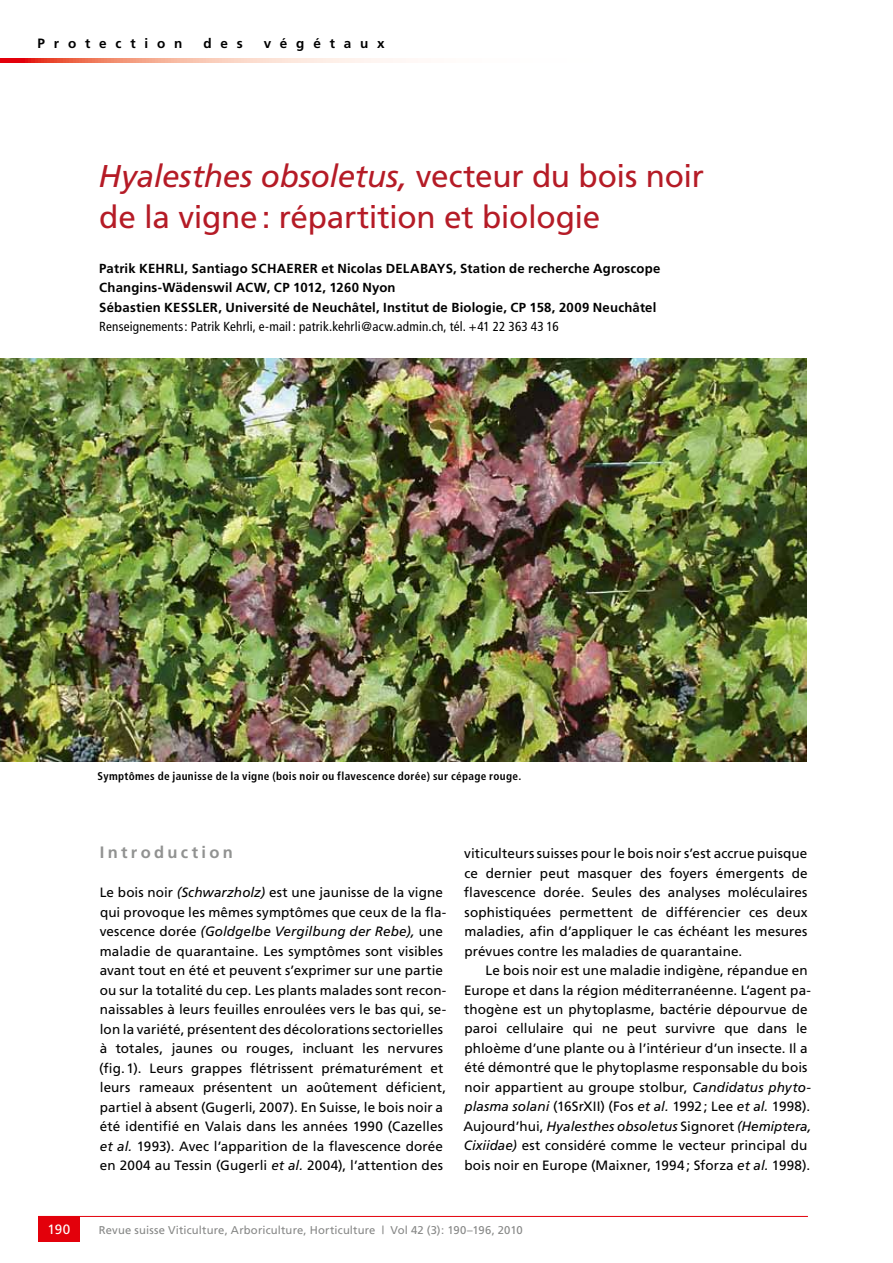
<style>
.page{position:relative;width:893px;height:1263px;background:#fff}
.page>*{position:absolute;margin:0;border:0;box-sizing:border-box;transform-origin:0 0}
.t1{font:31.5px/40.5px "Frutiger";letter-spacing:-.01em;color:#b51b26}
.t2{font:700 16.5px "Frutiger";letter-spacing:.2em;color:#919291}
.t3{font:13.5px/19.5px "Frutiger";letter-spacing:.01em;color:#000}
.t4{font:700 13.5px "Frutiger";letter-spacing:.655em;color:#000}
.t5{font:13.5px "Frutiger";color:#fff}
.t6{font:700 13.2px/19.5px "Frutiger";letter-spacing:.015em;color:#000}
.t7{font:condensed 13.2px "Frutiger";letter-spacing:.015em;color:#000}
.t8{font:11.25px "Frutiger";letter-spacing:.015em;color:#868786}
.t9{font:700 condensed 11.25px "Frutiger";letter-spacing:.03em;color:#000}
.s1{font-style:italic}
</style>
<div class="page">
<hr style="left:38px;top:1216px;width:770px;height:1px;background:#e3000b">
<div style="left:38px;top:1216px;width:42px;height:26px;background:#e3000b"></div>
<img style="left:0;top:358px;width:807px;height:403px">
<svg style="left:0;top:58px;width:402px;height:5px;background:#f5ac9c"></svg>
<p class="t4" style="left:38px;top:36px;width:146px">Protection</p>
<p class="t4" style="left:203px;top:36px;width:41px">des</p>
<p class="t4" style="left:264px;top:36px;width:123px">végétaux</p>
<h1 class="t1" style="left:99px;top:156px;width:607px"><span class="s1">Hyalesthes obsoletus,</span> vecteur du bois noir de la vigne: répartition et biologie</h1>
<p class="t6" style="left:99px;top:258px;width:563px">Patrik KEHRLI, Santiago SCHAERER et Nicolas DELABAYS, Station de recherche Agroscope<br>Changins-Wädenswil ACW, CP 1012, 1260 Nyon<br>Sébastien KESSLER, Université de Neuchâtel, Institut de Biologie, CP 158, 2009 Neuchâtel</p>
<p class="t7" style="left:99px;top:319px;width:461px">Renseignements: Patrik Kehrli, e-mail : patrik.kehrli@acw.admin.ch, tél. +41 22 363 43 16</p>
<p class="t9" style="left:98px;top:770px;width:425px">Symptômes de jaunisse de la vigne (bois noir ou flavescence dorée) sur cépage rouge.</p>
<p class="t2" style="left:100px;top:843px;width:135px">Introduction</p>
<p class="t3" style="left:99px;top:882px;width:349px">Le bois noir <span class="s1">(Schwarzholz)</span> est une jaunisse de la vigne qui provoque les mêmes symptômes que ceux de la fla&shy;vescence dorée <span class="s1">(Goldgelbe Vergilbung der Rebe),</span> une maladie de quarantaine. Les symptômes sont visibles avant tout en été et peuvent s’exprimer sur une partie ou sur la totalité du cep. Les plants malades sont recon&shy;naissables à leurs feuilles enroulées vers le bas qui, se&shy;lon la variété, présentent des décolorations sectorielles à totales, jaunes ou rouges, incluant les nervures (fig.1). Leurs grappes flétrissent prématurément et leurs rameaux présentent un aoûtement déficient, partiel à absent (Gugerli, 2007). En Suisse, le bois noir a été identifié en Valais dans les années 1990 (Cazelles <span class="s1">et al.</span> 1993). Avec l’apparition de la flavescence dorée en 2004 au Tessin (Gugerli <span class="s1">et al.</span> 2004), l’attention des</p>
<p class="t3" style="left:464px;top:843px;width:345px;text-align:justify">viticulteurs suisses pour le bois noir s’est accrue puisque ce dernier peut masquer des foyers émergents de flavescence dorée. Seules des analyses moléculaires sophistiquées permettent de différencier ces deux maladies, afin d’appliquer le cas échéant les mesures prévues contre les maladies de quarantaine.</p>
<p class="t3" style="left:463px;top:960px;width:350px;text-indent:22px">Le bois noir est une maladie indigène, répandue en Europe et dans la région méditerranéenne. L’agent pa&shy;thogène est un phytoplasme, bactérie dépourvue de paroi cellulaire qui ne peut survivre que dans le phloème d’une plante ou à l’intérieur d’un insecte. Il a été démontré que le phytoplasme responsable du bois noir appartient au groupe stolbur, <span class="s1">Candidatus phyto&shy;plasma solani</span> (16SrXII) (Fos <span class="s1">et al.</span> 1992; Lee <span class="s1">et al.</span> 1998).<br>Aujourd’hui, <span class="s1">Hyalesthes obsoletus</span> Signoret <span class="s1">(Hemiptera, Cixiidae)</span> est considéré comme le vecteur principal du bois noir en Europe (Maixner, 1994; Sforza <span class="s1">et al.</span> 1998).</p>
<p class="t5" style="left:48px;top:1221px;width:24px">190</p>
<p class="t8" style="left:99px;top:1223px;width:425px">Revue suisse Viticulture, Arboriculture, Horticulture | Vol 42 (3): 190–196, 2010</p>
</div>
